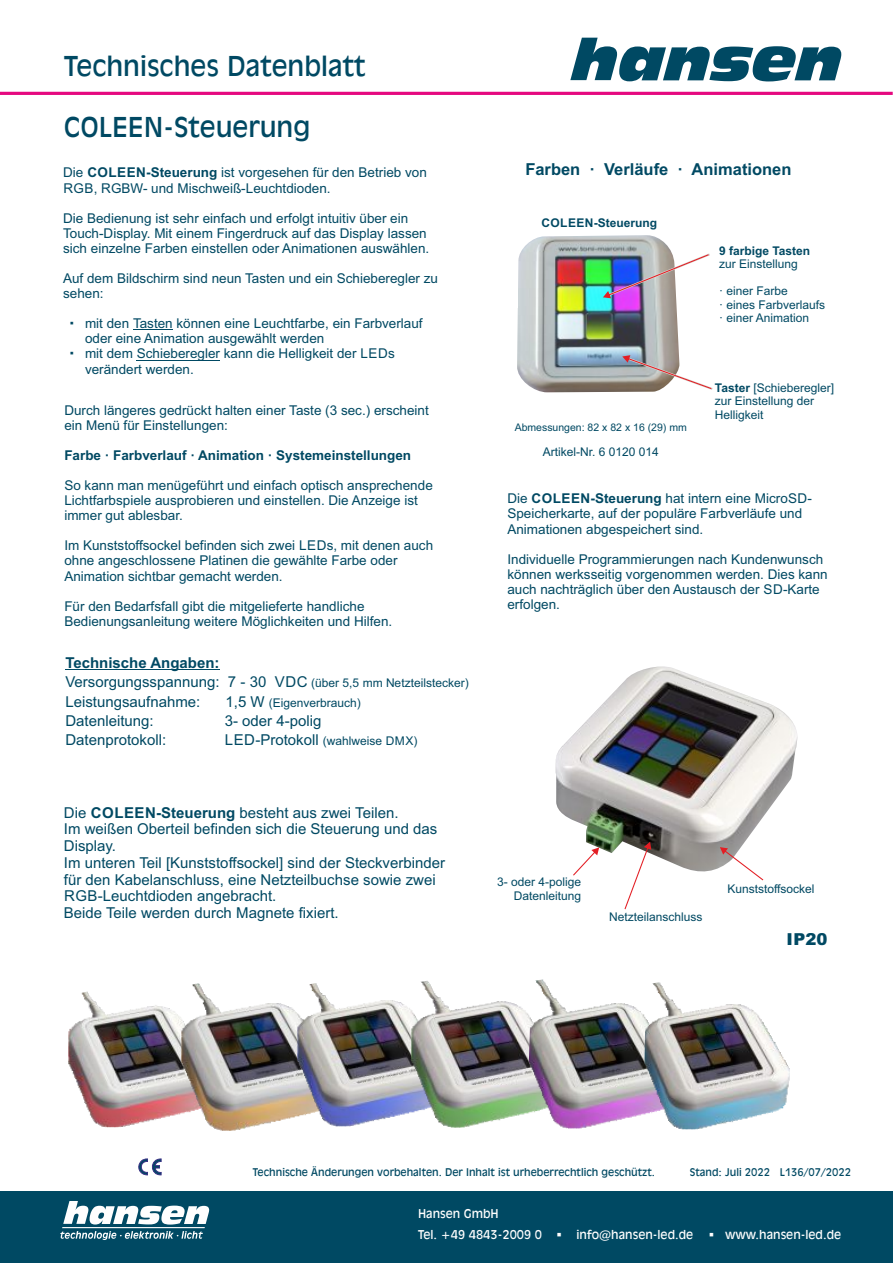
<style>
.page{position:relative;width:893px;height:1263px;background:#fff}
.page>*{position:absolute;margin:0;border:0;box-sizing:border-box;transform-origin:0 0}
.t1{font:27px "Incised 901 BT";color:#004963}
.t2{font:700 16.5px "Arial";color:#004963}
.t3{font:900 16.5px "Arial";color:#004963}
.t4{font:15px/16.8px "Arial";color:#004963}
.t5{font:13.5px/15.1px "Arial";color:#004963}
.t6{font:700 13.5px "Arial";color:#004963}
.t7{font:12px/13.4px "Arial";color:#004963}
.t8{font:12px/21.8px "Incised 901 BT";color:#fefefe}
.t9{font:700 12px "Arial";color:#004963}
.t10{font:10.5px "Incised 901 BT";color:#004963}
.t11{font:10.5px "Arial";color:#004963}
.s1{font-weight:700}
.s2{font-size:12px}
.s3{font-size:15px}
</style>
<div class="page">
<svg style="left:138px;top:1158px;width:23px;height:17px"></svg>
<hr style="left:65px;top:669px;width:154px;height:1px;background:#004963">
<hr style="left:133px;top:329px;width:40px;height:1px;background:#004963">
<hr style="left:137px;top:360px;width:83px;height:1px;background:#004963">
<img style="left:517px;top:235px;width:162px;height:157px">
<svg style="left:622px;top:355px;width:91px;height:35px"></svg>
<img style="left:603px;top:253px;width:107px;height:45px">
<img style="left:68px;top:991px;width:111px;height:136px">
<img style="left:179px;top:983px;width:116px;height:148px">
<img style="left:295px;top:983px;width:115px;height:143px">
<img style="left:410px;top:981px;width:117px;height:147px">
<img style="left:555px;top:666px;width:238px;height:206px">
<svg style="left:664px;top:671px;width:134px;height:99px"></svg>
<svg style="left:624px;top:842px;width:27px;height:67px"></svg>
<svg style="left:720px;top:847px;width:43px;height:33px"></svg>
<svg style="left:573px;top:847px;width:26px;height:28px"></svg>
<img style="left:527px;top:979px;width:115px;height:149px">
<img style="left:642px;top:982px;width:148px;height:147px">
<hr style="left:0;top:92px;width:893px;height:3px;background:#e5097f">
<svg style="left:570px;top:38px;width:271px;height:43px"></svg>
<div style="left:0;top:1192px;width:893px;height:71px;background:#004963"></div>
<svg style="left:60px;top:1231px;width:143px;height:9px"></svg>
<hr style="left:62px;top:1227px;width:143px;height:1px;background:#fefefe">
<svg style="left:63px;top:1201px;width:146px;height:23px"></svg>
<h1 class="t1" style="left:64px;top:56px;width:303px">Technisches Datenblatt</h1>
<h1 class="t1" style="left:64px;top:116px;width:248px">COLEEN-Steuerung</h1>
<p class="t5" style="left:63px;top:166px;width:365px">Die <span class="s1">COLEEN-Steuerung</span> ist vorgesehen für den Betrieb von<br>RGB, RGBW- und Mischweiß-Leuchtdioden.</p>
<p class="t5" style="left:63px;top:212px;width:368px">Die Bedienung ist sehr einfach und erfolgt intuitiv über ein<br>Touch-Display. Mit einem Fingerdruck auf das Display lassen sich einzelne Farben einstellen oder Animationen auswählen.</p>
<p class="t5" style="left:63px;top:272px;width:376px">Auf dem Bildschirm sind neun Tasten und ein Schieberegler zu sehen:</p>
<p class="t5" style="left:85px;top:317px;width:339px">mit den Tasten können eine Leuchtfarbe, ein Farbverlauf oder eine Animation ausgewählt werden<br>mit dem Schieberegler kann die Helligkeit der LEDs verändert werden.</p>
<p class="t5" style="left:64px;top:403px;width:366px">Durch längeres gedrückt halten einer Taste (3 sec.) erscheint ein Menü für Einstellungen:</p>
<p class="t6" style="left:64px;top:450px;width:348px">Farbe · Farbverlauf · Animation · Systemeinstellungen</p>
<p class="t5" style="left:64px;top:479px;width:370px">So kann man menügeführt und einfach optisch ansprechende<br>Lichtfarbspiele ausprobieren und einstellen. Die Anzeige ist immer gut ablesbar.</p>
<p class="t5" style="left:64px;top:539px;width:370px">Im Kunststoffsockel befinden sich zwei LEDs, mit denen auch ohne angeschlossene Platinen die gewählte Farbe oder<br>Animation sichtbar gemacht werden.</p>
<p class="t5" style="left:64px;top:600px;width:329px">Für den Bedarfsfall gibt die mitgelieferte handliche<br>Bedienungsanleitung weitere Möglichkeiten und Hilfen.</p>
<p class="t4" style="left:65px;top:654px;width:405px;line-height:19.2px"><span class="s1">Technische Angaben:<br></span>Versorgungsspannung: 7 - 30 VDC <span class="s2">(über 5,5 mm Netzteilstecker)<br></span>Leistungsaufnahme:</p>
<p class="t7" style="left:225px;top:697px;width:137px"><span class="s3">1,5 W</span> (Eigenverbrauch)</p>
<p class="t4" style="left:65px;top:713px;width:90px">Datenleitung:</p>
<p class="t4" style="left:225px;top:713px;width:98px">3- oder 4-polig</p>
<p class="t4" style="left:65px;top:733px;width:102px">Datenprotokoll:</p>
<p class="t7" style="left:225px;top:735px;width:194px"><span class="s3">LED-Protokoll</span> (wahlweise DMX)</p>
<p class="t4" style="left:64px;top:805px;width:383px">Die <span class="s1">COLEEN-Steuerung</span> besteht aus zwei Teilen.<br>Im weißen Oberteil befinden sich die Steuerung und das Display.<br>Im unteren Teil [Kunststoffsockel] sind der Steckverbinder für den Kabelanschluss, eine Netzteilbuchse sowie zwei RGB-Leuchtdioden angebracht.<br>Beide Teile werden durch Magnete fixiert.</p>
<p class="t2" style="left:525px;top:163px;width:268px">Farben · Verläufe · Animationen</p>
<p class="t9" style="left:541px;top:218px;width:117px">COLEEN-Steuerung</p>
<p class="t9" style="left:719px;top:246px;width:93px">9 farbige Tasten</p>
<p class="t7" style="left:719px;top:259px;width:80px">zur Einstellung</p>
<p class="t7" style="left:719px;top:285px;width:108px">· einer Farbe<br>· eines Farbverlaufs · einer Animation</p>
<p class="t7" style="left:715px;top:382px;width:121px"><span class="s1">Taster</span> [Schieberegler] zur Einstellung der<br>Helligkeit</p>
<p class="t11" style="left:515px;top:424px;width:174px">Abmessungen: 82 x 82 x 16 (29) mm</p>
<p class="t7" style="left:543px;top:446px;width:118px">Artikel-Nr. 6 0120 014</p>
<p class="t5" style="left:507px;top:492px;width:306px">Die <span class="s1">COLEEN-Steuerung</span> hat intern eine MicroSD-<br>Speicherkarte, auf der populäre Farbverläufe und<br>Animationen abgespeichert sind.</p>
<p class="t5" style="left:507px;top:553px;width:322px">Individuelle Programmierungen nach Kundenwunsch können werksseitig vorgenommen werden. Dies kann auch nachträglich über den Austausch der SD-Karte erfolgen.</p>
<p class="t7" style="left:497px;top:876px;width:86px;text-align:right">3- oder 4-polige<br>Datenleitung</p>
<p class="t7" style="left:609px;top:911px;width:95px">Netzteilanschluss</p>
<p class="t7" style="left:727px;top:883px;width:89px">Kunststoffsockel</p>
<p class="t3" style="left:786px;top:933px;width:43px">IP20</p>
<p class="t10" style="left:253px;top:1168px;width:404px">Technische Änderungen vorbehalten. Der Inhalt ist urheberrechtlich geschützt.</p>
<p class="t10" style="left:690px;top:1168px;width:163px">Stand: Juli 2022 L136/07/2022</p>
<p class="t8" style="left:418px;top:1203px;width:277px">Hansen GmbH<br>Tel. +49 4843-2009 0 ▪ info@hansen-led.de</p>
<p class="t8" style="left:709px;top:1225px;width:134px">▪ www.hansen-led.de</p>
</div>
